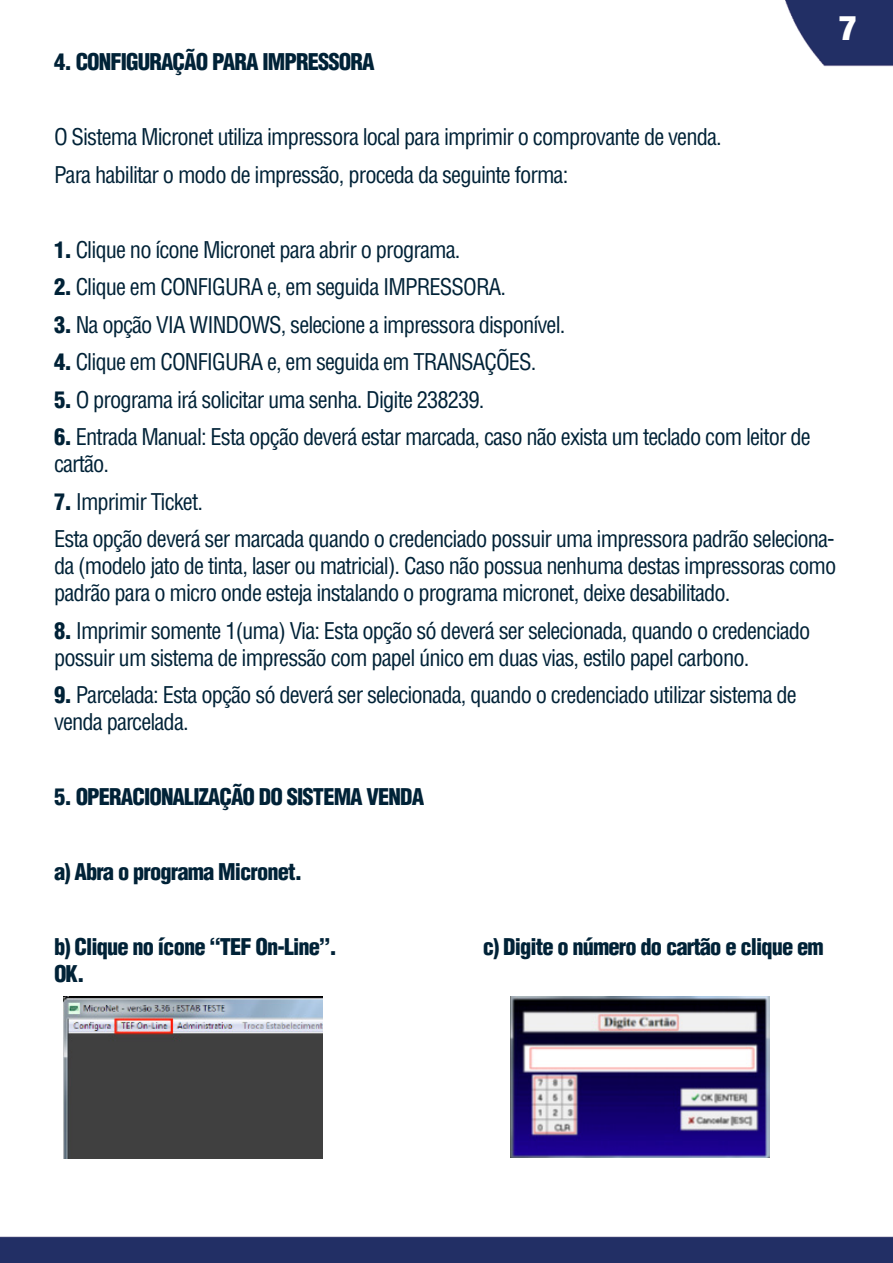
<style>
.page{position:relative;width:893px;height:1263px;background:#fff}
.page>*{position:absolute;margin:0;border:0;box-sizing:border-box;transform-origin:0 0}
.t1{font:900 condensed 34.5px "Helvetica Neue LT Com";color:#fff}
.t2{font:condensed 22.5px/27px "Helvetica LT Std";letter-spacing:-.04em;color:#002237}
.t3{font:900 condensed 22.5px "Helvetica LT Std";letter-spacing:-.04em;color:#002237}
.s1{font-weight:900}
</style>
<div class="page">
<img style="left:1px;top:0;width:892px;height:1263px">
<img style="left:64px;top:996px;width:259px;height:163px">
<img style="left:511px;top:996px;width:258px;height:162px">
<p class="t3" style="left:54px;top:48px;width:322px">4. CONFIGURAÇÃO PARA IMPRESSORA</p>
<p class="t2" style="left:54px;top:118px;width:669px;line-height:37.5px">O Sistema Micronet utiliza impressora local para imprimir o comprovante de venda.<br>Para habilitar o modo de impressão, proceda da seguinte forma:</p>
<h1 class="t1" style="left:839px;top:7px;width:19px">7</h1>
<p class="t2" style="left:54px;top:236px;width:408px"><span class="s1">1.</span> Clique no ícone Micronet para abrir o programa.</p>
<p class="t2" style="left:54px;top:273px;width:454px"><span class="s1">2.</span> Clique em CONFIGURA e, em seguida IMPRESSORA.</p>
<p class="t2" style="left:54px;top:311px;width:513px"><span class="s1">3.</span> Na opção VIA WINDOWS, selecione a impressora disponível.</p>
<p class="t2" style="left:54px;top:348px;width:484px"><span class="s1">4.</span> Clique em CONFIGURA e, em seguida em TRANSAÇÕES.</p>
<p class="t2" style="left:54px;top:386px;width:432px"><span class="s1">5.</span> O programa irá solicitar uma senha. Digite 238239.</p>
<p class="t2" style="left:54px;top:423px;width:758px"><span class="s1">6.</span> Entrada Manual: Esta opção deverá estar marcada, caso não exista um teclado com leitor de cartão.</p>
<p class="t2" style="left:54px;top:483px;width:782px;line-height:37.5px"><span class="s1">7.</span> Imprimir Ticket.<br>Esta opção deverá ser marcada quando o credenciado possuir uma impressora padrão seleciona-</p>
<p class="t2" style="left:54px;top:552px;width:784px">da (modelo jato de tinta, laser ou matricial). Caso não possua nenhuma destas impressoras como padrão para o micro onde esteja instalando o programa micronet, deixe desabilitado.</p>
<p class="t2" style="left:54px;top:617px;width:758px"><span class="s1">8.</span> Imprimir somente 1(uma) Via: Esta opção só deverá ser selecionada, quando o credenciado possuir um sistema de impressão com papel único em duas vias, estilo papel carbono.</p>
<p class="t2" style="left:54px;top:681px;width:744px"><span class="s1">9.</span> Parcelada: Esta opção só deverá ser selecionada, quando o credenciado utilizar sistema de venda parcelada.</p>
<p class="t3" style="left:54px;top:783px;width:372px">5. OPERACIONALIZAÇÃO DO SISTEMA VENDA</p>
<p class="t3" style="left:54px;top:858px;width:250px">a) Abra o programa Micronet.</p>
<p class="t3" style="left:54px;top:933px;width:285px">b) Clique no ícone “TEF On-Line”.</p>
<p class="t3" style="left:483px;top:933px;width:343px">c) Digite o número do cartão e clique em</p>
<p class="t3" style="left:54px;top:960px;width:32px">OK.</p>
</div>
